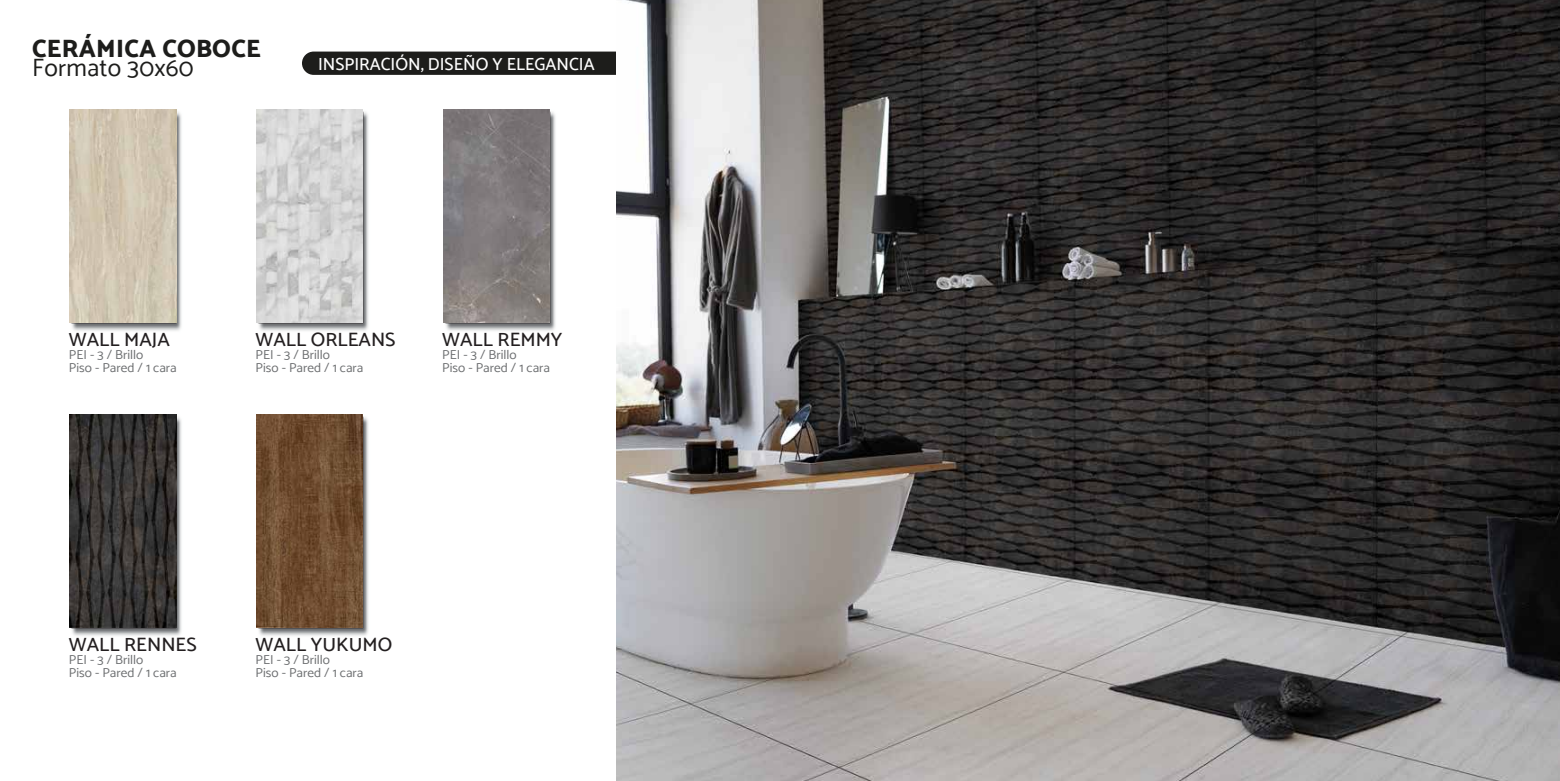
<style>
.page{position:relative;width:1560px;height:781px;background:#fff}
.page>*{position:absolute;margin:0;border:0;box-sizing:border-box;transform-origin:0 0}
.t1{font:800 25px "Catamaran";letter-spacing:.01em;color:#1d1d1b}
.t2{font:25px "Catamaran";letter-spacing:.01em;color:#1d1d1b}
.t3{font:500 19.25px "Catamaran";color:#231f20}
.t4{font:500 17.5px "Catamaran";color:#fff}
.t5{font:12.88px/12.9px "Catamaran";color:#6d6f71}
</style>
<div class="page">
<div style="left:302px;top:52px;width:347px;height:23px;background:#1d1d1b;border-radius:12px"></div>
<img style="left:616px;top:0;width:943px;height:781px">
<img style="left:70px;top:110px;width:112px;height:221px">
<img style="left:70px;top:110px;width:106px;height:212px">
<img style="left:256px;top:111px;width:113px;height:220px">
<img style="left:256px;top:110px;width:107px;height:212px">
<img style="left:443px;top:110px;width:113px;height:221px">
<img style="left:443px;top:110px;width:106px;height:212px">
<img style="left:70px;top:414px;width:112px;height:222px">
<img style="left:70px;top:414px;width:106px;height:213px">
<img style="left:256px;top:416px;width:113px;height:220px">
<img style="left:256px;top:414px;width:107px;height:213px">
<h1 class="t1" style="left:32px;top:34px;width:230px">CERÁMICA COBOCE</h1>
<h1 class="t2" style="left:32px;top:53px;width:163px">Formato 30x60</h1>
<h3 class="t4" style="left:318px;top:53px;width:278px">INSPIRACIÓN, DISEÑO Y ELEGANCIA</h3>
<h2 class="t3" style="left:69px;top:328px;width:102px">WALL MAJA</h2>
<p class="t5" style="left:69px;top:348px;width:109px">PEI - 3 / Brillo<br>Piso - Pared / 1 cara</p>
<h2 class="t3" style="left:256px;top:328px;width:141px">WALL ORLEANS</h2>
<p class="t5" style="left:256px;top:348px;width:109px">PEI - 3 / Brillo<br>Piso - Pared / 1 cara</p>
<h2 class="t3" style="left:442px;top:328px;width:122px">WALL REMMY</h2>
<p class="t5" style="left:442px;top:348px;width:109px">PEI - 3 / Brillo<br>Piso - Pared / 1 cara</p>
<h2 class="t3" style="left:69px;top:633px;width:129px">WALL RENNES</h2>
<p class="t5" style="left:69px;top:653px;width:109px">PEI - 3 / Brillo<br>Piso - Pared / 1 cara</p>
<h2 class="t3" style="left:256px;top:633px;width:138px">WALL YUKUMO</h2>
<p class="t5" style="left:256px;top:653px;width:109px">PEI - 3 / Brillo<br>Piso - Pared / 1 cara</p>
</div>
